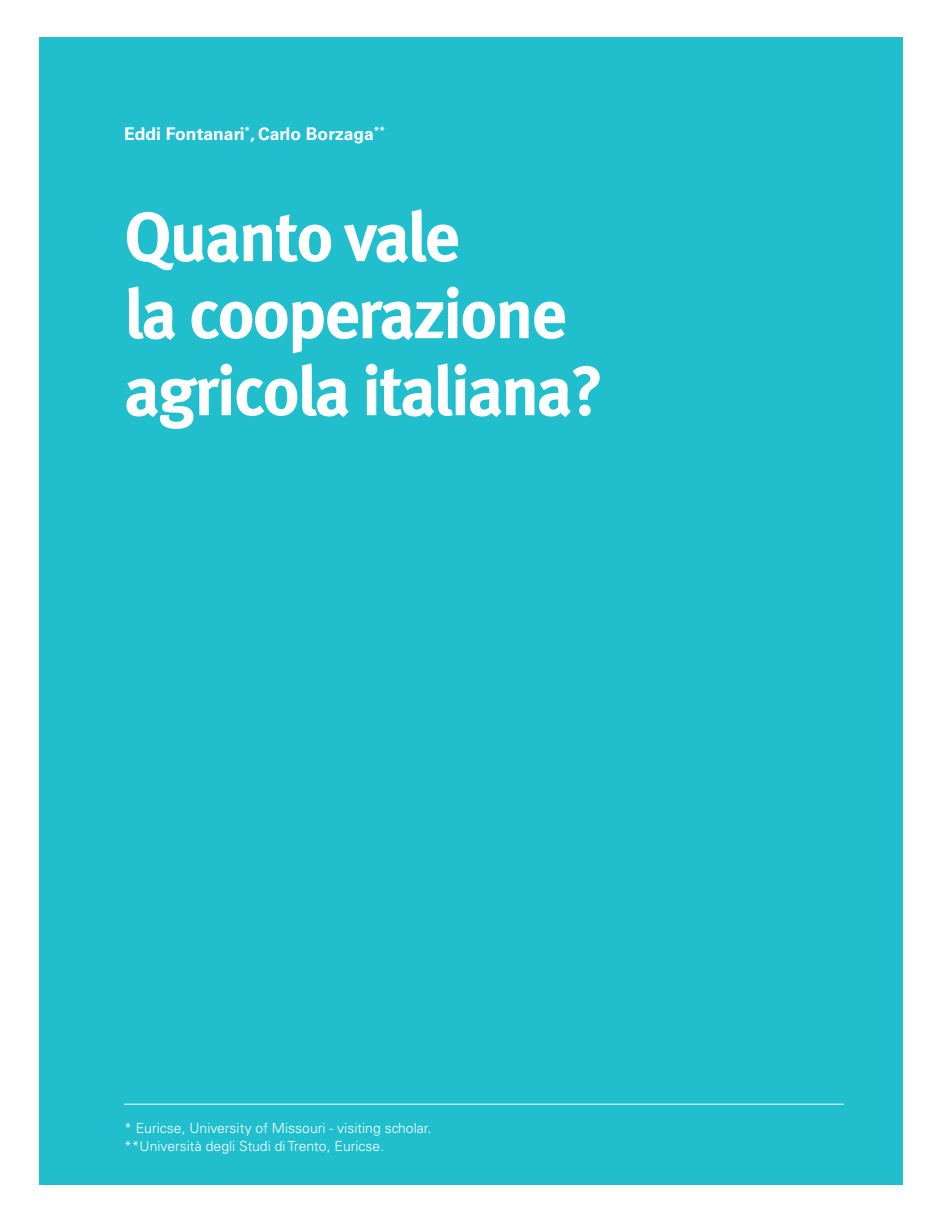
<style>
.page{position:relative;width:943px;height:1221px;background:#fff}
.page>*{position:absolute;margin:0;border:0;box-sizing:border-box;transform-origin:0 0}
.t1{font:70px/77px "Meta Bold LF";letter-spacing:-.03em;color:#fff}
.t2{font:700 17.5px "Univers LT Std";color:#fff}
.t3{font:300 14px/17.5px "Univers LT Std";color:#fff}
</style>
<div class="page">
<div style="left:40px;top:37px;width:863px;height:1146px;background:#21bece"></div>
<hr style="left:124px;top:1103px;width:719px;height:1px;background:#fff">
<p class="t2" style="left:124px;top:123px;width:262px">Eddi Fontanari<sup>*</sup>, Carlo Borzaga<sup>**</sup></p>
<h1 class="t1" style="left:124px;top:197px;width:481px">Quanto vale<br>la cooperazione agricola italiana?</h1>
<p class="t3" style="left:124px;top:1119px;width:309px">* Euricse, University of Missouri - visiting scholar. **Università degli Studi di Trento, Euricse.</p>
</div>
